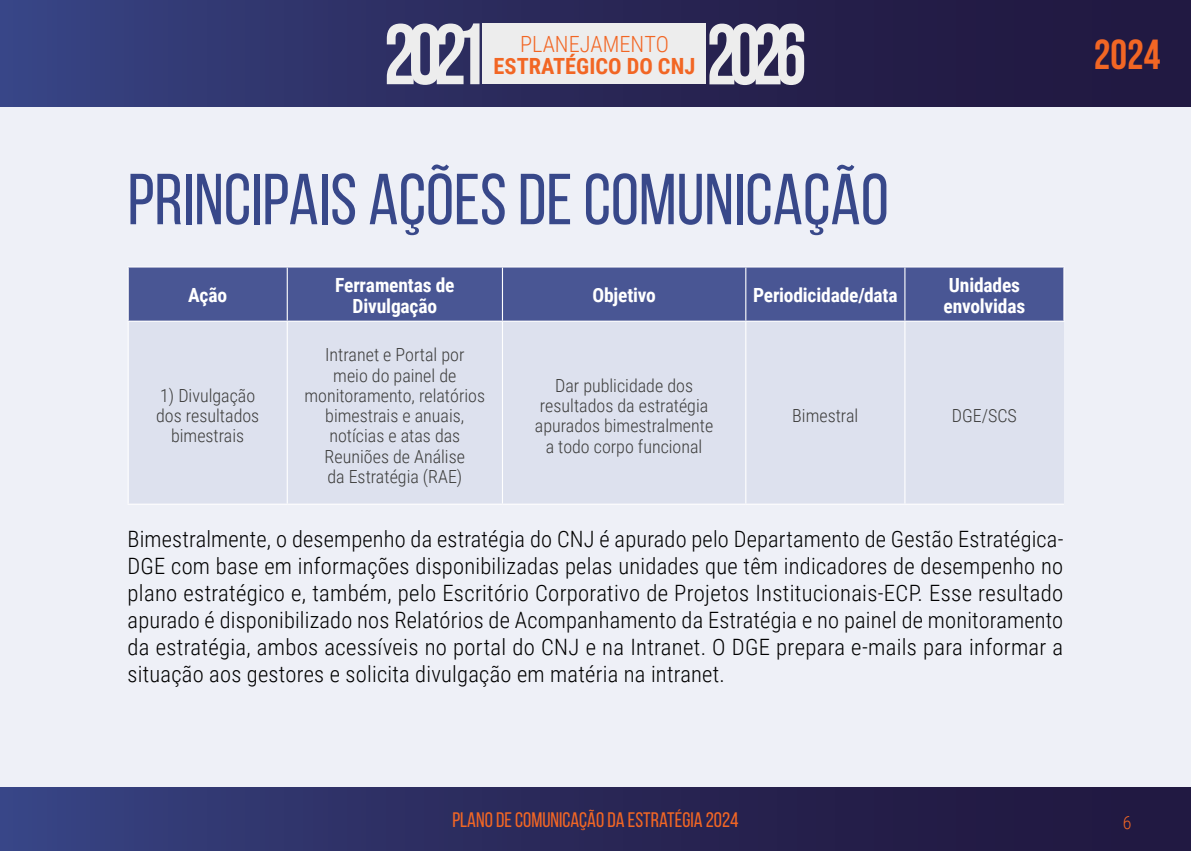
<style>
.page{position:relative;width:1191px;height:851px;background:#fff}
.page>*{position:absolute;margin:0;border:0;box-sizing:border-box;transform-origin:0 0}
.t1{font:72px "Bebas Neue";color:#38488a}
.t2{font:700 42px "Bebas Neue";color:#f26624}
.t3{font:300 22.5px/27px "Roboto Condensed";letter-spacing:.01em;color:#000;text-align:justify}
.t4{font:700 22.35px "Roboto Condensed";color:#f26624}
.t5{font:300 22.35px "Roboto Condensed";color:#f26624}
.t6{font:21px "Bebas Neue";color:#f26624}
.t7{font:700 19.5px/21px "Roboto Condensed";letter-spacing:-.01em;color:#fff;text-align:center}
.t8{font:300 18px/20.2px "Roboto Condensed";color:#3c3c3b;text-align:center}
.t9{font:300 18px "Roboto Condensed";color:#f26624}
</style>
<div class="page">
<div style="left:0;top:0;width:1191px;height:850px;background:#eef0f7"></div>
<div style="left:0;top:0;width:1191px;height:106px;background:linear-gradient(to right,#36417f,#1e1237)"></div>
<div style="left:0;top:787px;width:1191px;height:63px;background:linear-gradient(to right,#36417e,#1e1237)"></div>
<div style="left:482px;top:24px;width:224px;height:60px;background:#ededed"></div>
<svg style="left:387px;top:23px;width:92px;height:62px"></svg>
<svg style="left:709px;top:24px;width:95px;height:61px"></svg>
<div style="left:129px;top:267px;width:934px;height:53px;background:#495694"></div>
<div style="left:129px;top:322px;width:935px;height:181px;background:#dde1ee"></div>
<hr style="left:745px;top:267px;width:1px;height:53px;background:#fff">
<hr style="left:287px;top:322px;width:1px;height:181px;background:#fff">
<hr style="left:502px;top:322px;width:1px;height:181px;background:#fff">
<hr style="left:745px;top:322px;width:1px;height:181px;background:#fff">
<hr style="left:904px;top:322px;width:1px;height:181px;background:#fff">
<hr style="left:128px;top:266px;width:159px;height:1px;background:#fff">
<hr style="left:128px;top:267px;width:1px;height:53px;background:#fff">
<hr style="left:287px;top:266px;width:215px;height:1px;background:#fff">
<hr style="left:287px;top:267px;width:1px;height:53px;background:#fff">
<hr style="left:905px;top:266px;width:159px;height:1px;background:#fff">
<hr style="left:1063px;top:267px;width:1px;height:53px;background:#fff">
<hr style="left:502px;top:266px;width:244px;height:1px;background:#fff">
<hr style="left:502px;top:267px;width:1px;height:53px;background:#fff">
<hr style="left:746px;top:266px;width:159px;height:1px;background:#fff">
<hr style="left:904px;top:267px;width:1px;height:53px;background:#fff">
<hr style="left:128px;top:320px;width:159px;height:2px;background:#fff">
<hr style="left:128px;top:322px;width:1px;height:181px;background:#fff">
<hr style="left:287px;top:320px;width:215px;height:2px;background:#fff">
<hr style="left:502px;top:320px;width:244px;height:2px;background:#fff">
<hr style="left:746px;top:320px;width:159px;height:2px;background:#fff">
<hr style="left:905px;top:320px;width:159px;height:2px;background:#fff">
<hr style="left:128px;top:503px;width:159px;height:1px;background:#fff">
<hr style="left:287px;top:503px;width:215px;height:1px;background:#fff">
<hr style="left:502px;top:503px;width:244px;height:1px;background:#fff">
<hr style="left:746px;top:503px;width:159px;height:1px;background:#fff">
<hr style="left:905px;top:503px;width:159px;height:1px;background:#fff">
<p class="t5" style="left:520px;top:28px;width:150px">PLANEJAMENTO</p>
<p class="t4" style="left:493px;top:51px;width:203px">ESTRATÉGICO DO CNJ</p>
<h2 class="t2" style="left:1094px;top:31px;width:68px">2024</h2>
<h1 class="t1" style="left:128px;top:160px;width:762px">PRINCIPAIS AÇÕES DE COMUNICAÇÃO</h1>
<p class="t7" style="left:188px;top:284px;width:40px">Ação</p>
<p class="t7" style="left:335px;top:273px;width:121px">Ferramentas de<br>Divulgação</p>
<p class="t7" style="left:592px;top:284px;width:65px">Objetivo</p>
<p class="t7" style="left:753px;top:284px;width:146px">Periodicidade/data</p>
<p class="t7" style="left:943px;top:273px;width:83px;text-align:left">Unidades envolvidas</p>
<p class="t8" style="left:156px;top:384px;width:105px">1) Divulgação dos resultados bimestrais</p>
<p class="t8" style="left:304px;top:344px;width:182px">Intranet e Portal por<br>meio do painel de monitoramento, relatórios bimestrais e anuais, notícias e atas das<br>Reuniões de Análise<br>da Estratégia (RAE)</p>
<p class="t8" style="left:535px;top:374px;width:180px">Dar publicidade dos resultados da estratégia apurados bimestralmente a todo corpo funcional</p>
<p class="t8" style="left:792px;top:405px;width:67px">Bimestral</p>
<p class="t8" style="left:951px;top:405px;width:67px">DGE/SCS</p>
<p class="t3" style="left:128px;top:524px;width:937px">Bimestralmente, o desempenho da estratégia do CNJ é apurado pelo Departamento de Gestão Estratégica-DGE com base em informações disponibilizadas pelas unidades que têm indicadores de desempenho no plano estratégico e, também, pelo Escritório Corporativo de Projetos Institucionais-ECP. Esse resultado apurado é disponibilizado nos Relatórios de Acompanhamento da Estratégia e no painel de monitoramento da estratégia, ambos acessíveis no portal do CNJ e na Intranet. O DGE prepara e-mails para informar a situação aos gestores e solicita divulgação em matéria na intranet.</p>
<p class="t6" style="left:452px;top:808px;width:288px">PLANO DE COMUNICAÇÃO DA ESTRATÉGIA 2024</p>
<p class="t9" style="left:1122px;top:809px;width:10px">6</p>
</div>
